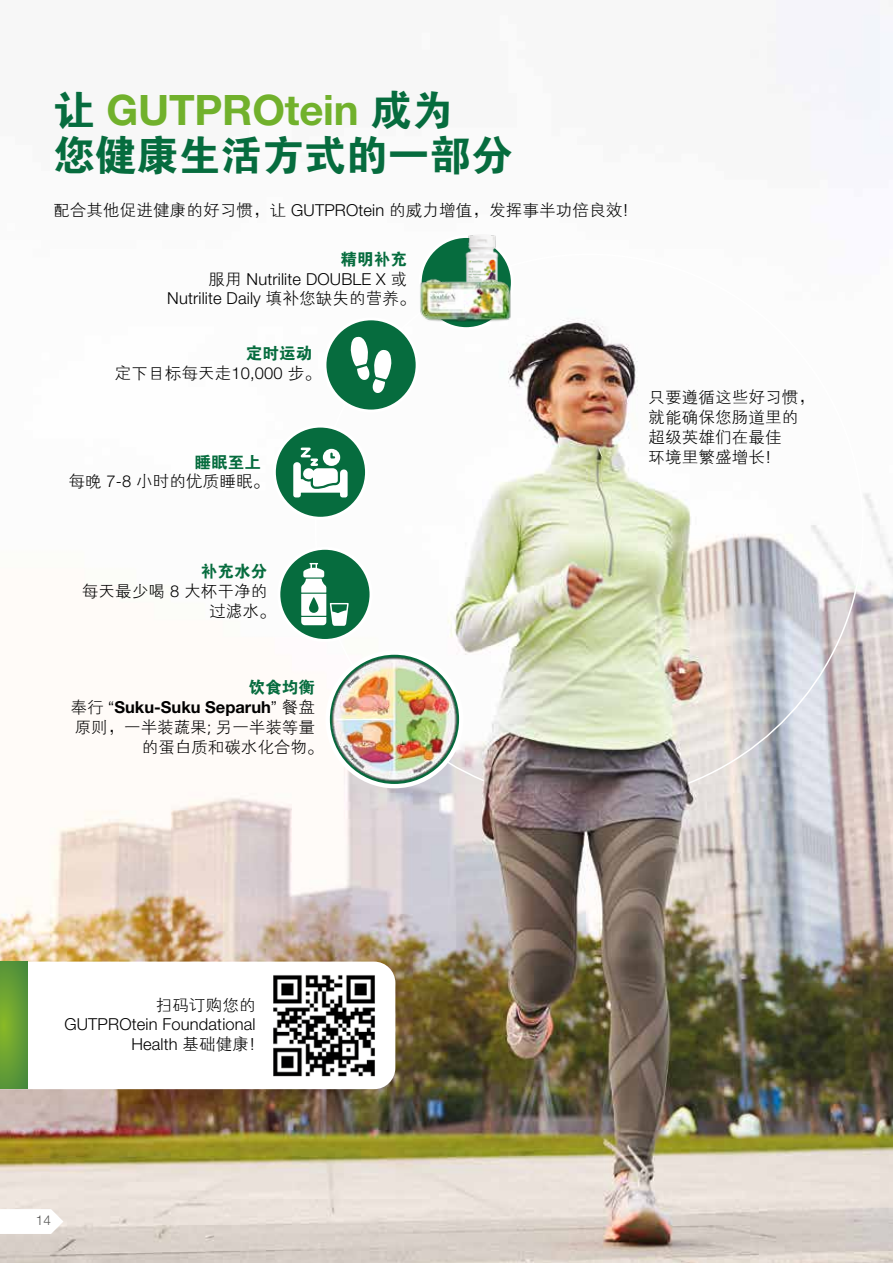
<style>
.page{position:relative;width:893px;height:1263px;background:#fff}
.page>*{position:absolute;margin:0;border:0;box-sizing:border-box;transform-origin:0 0}
.t1{font:700 42px "Helvetica Neue LT Std";letter-spacing:-.005em;color:#71b12c}
.t2{font:42px "FZDHTK GBK1 0";letter-spacing:-.005em;color:#066c3e}
.t3{font:16.5px/19.8px "FZXH1 K GBK1 0";letter-spacing:.01em;color:#000}
.t4{font:300 16.5px/19.8px "Helvetica Neue LT Std";letter-spacing:.01em;color:#000}
.t5{font:700 16.5px "Helvetica Neue LT Std";color:#000}
.t6{font:16.5px "FZDHTK GBK1 0";letter-spacing:.01em;color:#066c3e}
.t7{font:300 13.5px "Helvetica Neue LT Std";color:#575756}
.s1{font-family:"FZDHTK GBK1 0";font-weight:400;color:#066c3e}
.s2{font-family:"Helvetica Neue LT Std";font-weight:300}
.s3{font-family:"FZXH1 K GBK1 0";font-weight:400}
.s4{font-weight:300}
</style>
<div class="page">
<img style="left:0;top:0;width:893px;height:1263px">
<svg style="left:28px;top:961px;width:367px;height:128px"></svg>
<img style="left:266px;top:967px;width:116px;height:116px">
<svg style="left:0;top:961px;width:28px;height:128px;background:#639d34"></svg>
<img style="left:314px;top:253px;width:550px;height:532px">
<div style="left:420px;top:236px;width:92px;height:93px;background:#066c3e;border-radius:50%"></div>
<div style="left:419px;top:235px;width:95px;height:95px;border:3px solid #fff;border-radius:50%"></div>
<div style="left:325px;top:319px;width:92px;height:92px;background:#066c3e;border-radius:50%"></div>
<div style="left:323px;top:317px;width:96px;height:96px;border:3px solid #fff;border-radius:50%"></div>
<svg style="left:350px;top:336px;width:42px;height:57px"></svg>
<div style="left:274px;top:426px;width:93px;height:92px;background:#066c3e;border-radius:50%"></div>
<div style="left:273px;top:425px;width:95px;height:95px;border:3px solid #fff;border-radius:50%"></div>
<svg style="left:293px;top:448px;width:55px;height:49px"></svg>
<div style="left:279px;top:548px;width:92px;height:92px;background:#066c3e;border-radius:50%"></div>
<div style="left:277px;top:547px;width:96px;height:95px;border:3px solid #fff;border-radius:50%"></div>
<svg style="left:301px;top:563px;width:48px;height:63px"></svg>
<div style="left:325px;top:650px;width:138px;height:138px;border:4px solid #fff;border-radius:50%"></div>
<img style="left:330px;top:656px;width:129px;height:127px">
<img style="left:464px;top:233px;width:36px;height:43px">
<img style="left:413px;top:276px;width:106px;height:48px">
<svg style="left:0;top:1209px;width:63px;height:25px"></svg>
<h1 class="t1" style="left:53px;top:84px;width:402px"><span class="s1">让</span> GUTPROtein <span class="s1">成为</span></h1>
<h1 class="t2" style="left:53px;top:133px;width:461px">您健康生活方式的一部分</h1>
<p class="t3" style="left:53px;top:200px;width:577px">配合其他促进健康的好习惯，让 <span class="s2">GUTPROtein</span> 的威力增值，发挥事半功倍良效!</p>
<p class="t6" style="left:341px;top:250px;width:68px">精明补充</p>
<p class="t4" style="left:167px;top:268px;width:250px;text-indent:41px"><span class="s3">服用</span> Nutrilite DOUBLE X <span class="s3">或<br></span>Nutrilite Daily <span class="s3">填补您缺失的营养。</span></p>
<p class="t6" style="left:246px;top:344px;width:68px">定时运动</p>
<p class="t3" style="left:115px;top:363px;width:208px">定下目标每天走<span class="s2">10,000</span> 步。</p>
<p class="t6" style="left:194px;top:453px;width:68px">睡眠至上</p>
<p class="t3" style="left:69px;top:472px;width:202px">每晚 <span class="s2">7-8</span> 小时的优质睡眠。</p>
<p class="t3" style="left:648px;top:388px;width:168px">只要遵循这些好习惯，就能确保您肠道里的超级英雄们在最佳<br>环境里繁盛增长!</p>
<p class="t6" style="left:201px;top:563px;width:68px">补充水分</p>
<p class="t3" style="left:209px;top:582px;width:68px;text-indent:-127px">每天最少喝 <span class="s2">8</span> 大杯干净的过滤水。</p>
<p class="t6" style="left:248px;top:678px;width:68px">饮食均衡</p>
<p class="t5" style="left:71px;top:697px;width:246px"><span class="s3">奉行</span> <span class="s4">“</span>Suku-Suku Separuh<span class="s4">”</span> <span class="s3">餐盘</span></p>
<p class="t3" style="left:142px;top:717px;width:183px;text-indent:-67px">原则，一半装蔬果; 另一半装等量的蛋白质和碳水化合物。</p>
<p class="t3" style="left:156px;top:995px;width:101px">扫码订购您的</p>
<p class="t4" style="left:64px;top:1014px;width:193px;text-align:right">GUTPROtein Foundational<br>Health <span class="s3">基础健康!</span></p>
<p class="t7" style="left:36px;top:1212px;width:17px">14</p>
</div>
